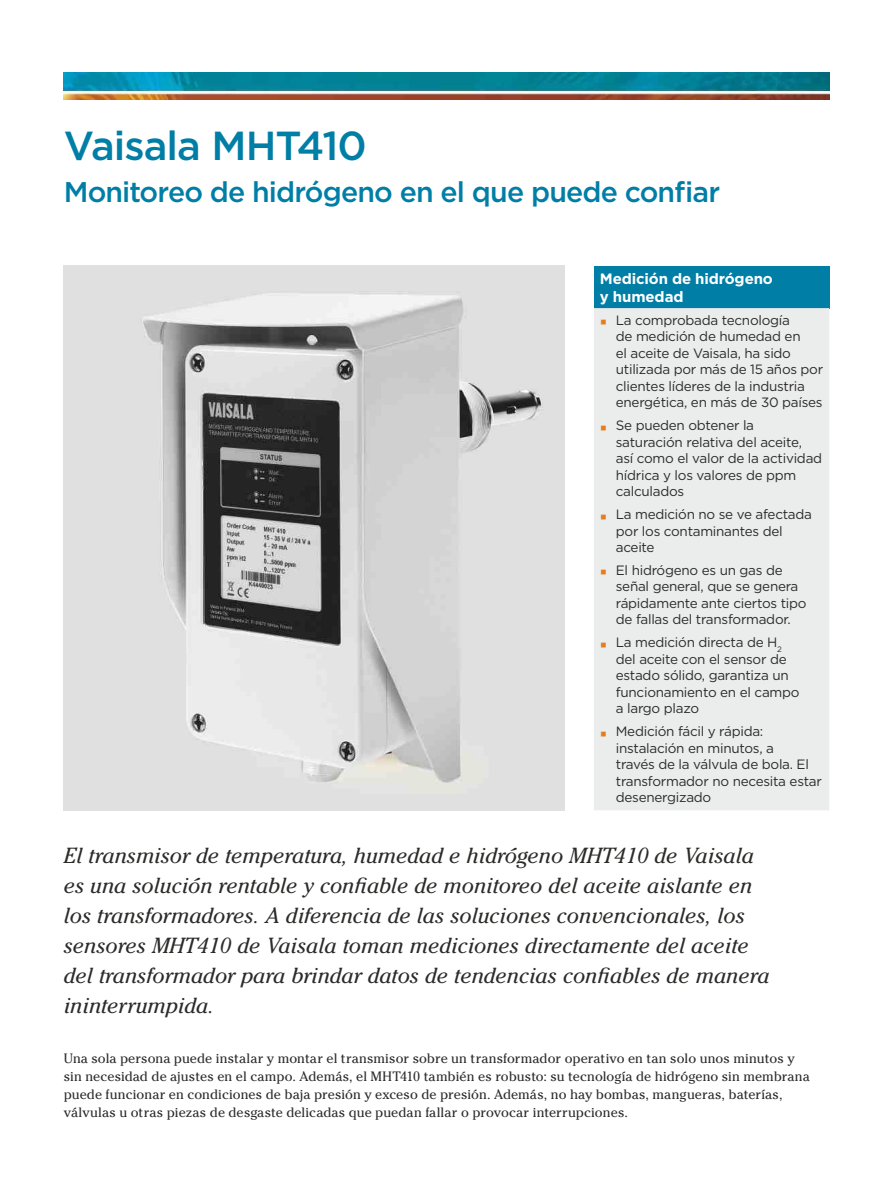
<style>
.page{position:relative;width:893px;height:1191px;background:#fff}
.page>*{position:absolute;margin:0;border:0;box-sizing:border-box;transform-origin:0 0}
.t1{font:500 40.5px "Gotham";letter-spacing:-.025em;color:#007ea6}
.t2{font:500 28.5px "Gotham";letter-spacing:-.03em;color:#007ea6}
.t3{font:italic 21.75px/30px "Cheltenham Std";color:#2b2b2a}
.t4{font:700 15px/18px "Gotham";letter-spacing:-.005em;color:#fefefe}
.t5{font:13.5px/16.5px "Gotham";letter-spacing:-.02em;color:#2b2b2a}
.t6{font:13.5px/18px "Cheltenham Std";letter-spacing:.005em;color:#2b2b2a}
.s1{font-family:"Arial";font-size:21px;color:#e67d1b}
</style>
<div class="page">
<img style="left:64px;top:72px;width:765px;height:28px">
<img style="left:64px;top:266px;width:500px;height:544px">
<div style="left:594px;top:266px;width:235px;height:42px;background:#007ea6"></div>
<div style="left:594px;top:308px;width:235px;height:502px;background:#ebecec"></div>
<h1 class="t1" style="left:64px;top:119px;width:305px">Vaisala MHT410</h1>
<h2 class="t2" style="left:64px;top:174px;width:658px">Monitoreo de hidrógeno en el que puede confiar</h2>
<p class="t4" style="left:600px;top:270px;width:175px">Medición de hidrógeno y humedad</p>
<p class="t5" style="left:616px;top:311px;width:209px;text-indent:-16px"><span class="s1">▪</span> La comprobada tecnología<br>de medición de humedad en<br>el aceite de Vaisala, ha sido utilizada por más de 15 años por clientes líderes de la industria energética, en más de 30 países</p>
<p class="t5" style="left:616px;top:417px;width:208px;text-indent:-16px"><span class="s1">▪</span> Se pueden obtener la saturación relativa del aceite, así como el valor de la actividad hídrica y los valores de ppm calculados</p>
<p class="t5" style="left:616px;top:506px;width:198px;text-indent:-16px"><span class="s1">▪</span> La medición no se ve afectada por los contaminantes del aceite</p>
<p class="t5" style="left:616px;top:561px;width:192px;text-indent:-16px"><span class="s1">▪</span> El hidrógeno es un gas de señal general, que se genera rápidamente ante ciertos tipo de fallas del transformador.</p>
<p class="t5" style="left:616px;top:634px;width:185px;text-indent:-16px"><span class="s1">▪</span> La medición directa de H<sub>2 </sub>del aceite con el sensor de estado sólido, garantiza un funcionamiento en el campo a largo plazo</p>
<p class="t5" style="left:616px;top:722px;width:208px;text-indent:-16px"><span class="s1">▪</span> Medición fácil y rápida: instalación en minutos, a<br>través de la válvula de bola. El transformador no necesita estar desenergizado</p>
<p class="t3" style="left:64px;top:840px;width:707px">El transmisor de temperatura, humedad e hidrógeno MHT410 de Vaisala es una solución rentable y confiable de monitoreo del aceite aislante en los transformadores. A diferencia de las soluciones convencionales, los sensores MHT410 de Vaisala toman mediciones directamente del aceite del transformador para brindar datos de tendencias confiables de manera ininterrumpida.</p>
<p class="t6" style="left:64px;top:1049px;width:747px">Una sola persona puede instalar y montar el transmisor sobre un transformador operativo en tan solo unos minutos y sin necesidad de ajustes en el campo. Además, el MHT410 también es robusto: su tecnología de hidrógeno sin membrana puede funcionar en condiciones de baja presión y exceso de presión. Además, no hay bombas, mangueras, baterías, válvulas u otras piezas de desgaste delicadas que puedan fallar o provocar interrupciones.</p>
</div>
